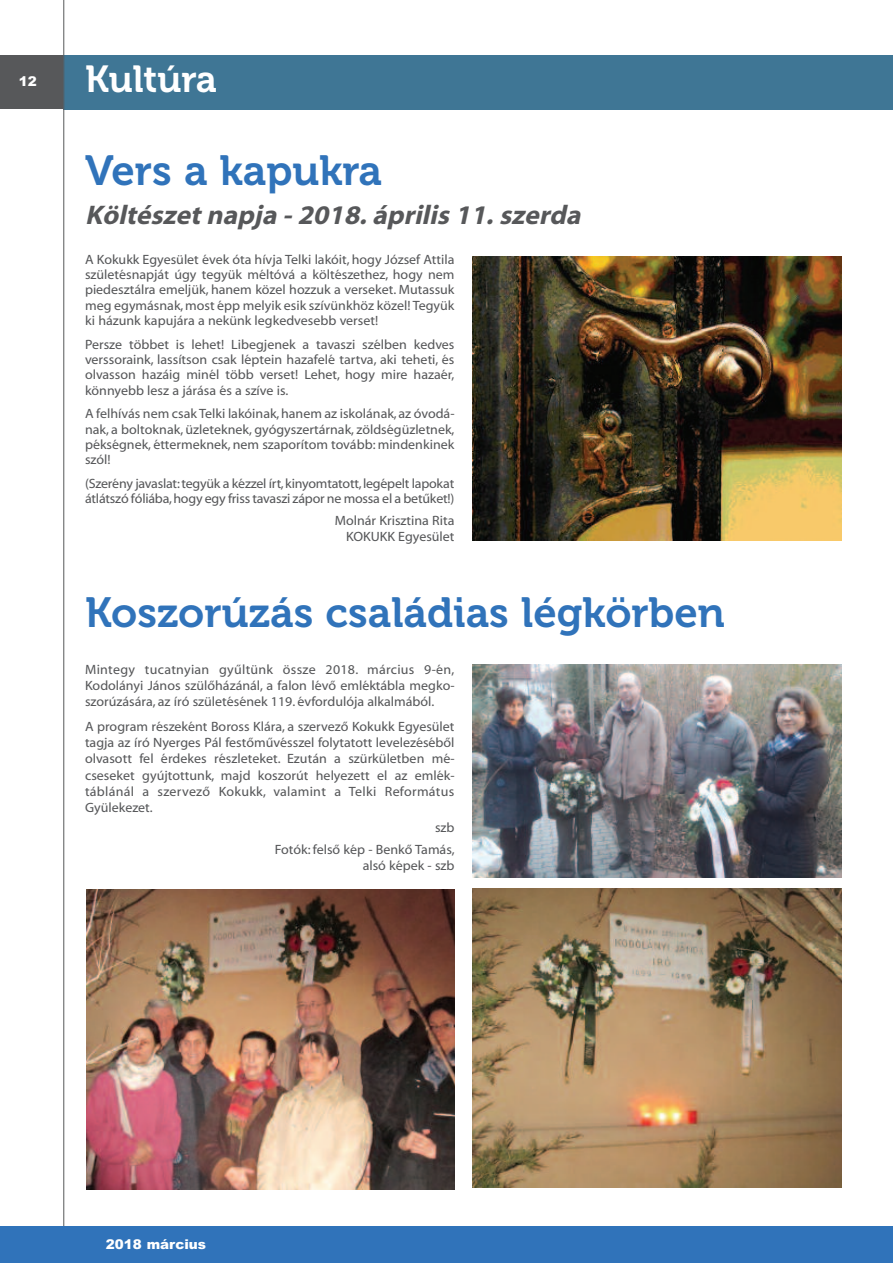
<style>
.page{position:relative;width:893px;height:1263px;background:#fff}
.page>*{position:absolute;margin:0;border:0;box-sizing:border-box;transform-origin:0 0}
.t1{font:42px "Museo 700";color:#3073ba}
.t2{font:37.5px "Museo 700";color:#fff}
.t3{font:italic 27px "Myriad Bd Web CE";color:#57585a}
.t4{font:13.5px/15.3px "Myriad Web CE";color:#57585a;text-align:justify}
.t5{font:900 13.5px "Arial";color:#fff}
</style>
<div class="page">
<div style="left:0;top:55px;width:64px;height:54px;background:#57585a"></div>
<div style="left:64px;top:55px;width:829px;height:54px;background:#3f7695"></div>
<hr style="left:64px;top:0;width:1px;height:1263px;background:#57585a">
<div style="left:0;top:1226px;width:893px;height:37px;background:#3073ba"></div>
<img style="left:472px;top:256px;width:370px;height:284px">
<img style="left:472px;top:664px;width:370px;height:214px">
<img style="left:86px;top:889px;width:369px;height:300px">
<img style="left:472px;top:888px;width:370px;height:299px">
<p class="t5" style="left:19px;top:73px;width:20px">12</p>
<h2 class="t2" style="left:85px;top:65px;width:133px">Kultúra</h2>
<h1 class="t1" style="left:85px;top:155px;width:299px">Vers a kapukra</h1>
<h3 class="t3" style="left:85px;top:198px;width:503px">Költészetnapja -2018.április11.szerda</h3>
<p class="t4" style="left:85px;top:251px;width:371px">A Kokukk Egyesület évek óta hívja Telki lakóit, hogy József Attila születésnapját úgy tegyük méltóvá a költészethez, hogy nem piedesztálra emeljük, hanem közel hozzuk a verseket. Mutassuk meg egymásnak, most épp melyik esik szívünkhöz közel! Tegyük ki házunk kapujára a nekünk legkedvesebb verset!</p>
<p class="t4" style="left:85px;top:336px;width:371px">Persze többet is lehet! Libegjenek a tavaszi szélben kedves verssoraink, lassítson csak léptein hazafelé tartva, aki teheti, és olvasson hazáig minél több verset! Lehet, hogy mire hazaér, könnyebb lesz a járása és a szíve is.</p>
<p class="t4" style="left:85px;top:406px;width:371px">A felhívás nem csak Telki lakóinak, hanem az iskolának, az óvodá&shy;nak, a boltoknak, üzleteknek, gyógyszertárnak, zöldségüzletnek, pékségnek, éttermeknek, nem szaporítom tovább: mindenkinek szól!</p>
<p class="t4" style="left:85px;top:476px;width:371px">(Szerény javaslat:tegyük a kézzel írt,kinyomtatott,legépelt lapokat átlátszó fóliába,hogy egy friss tavaszi zápor ne mossa el a betűket!)</p>
<p class="t4" style="left:335px;top:512px;width:121px;line-height:16.2px;text-align:right">Molnár Krisztina Rita<br>KOKUKK Egyesület</p>
<h1 class="t1" style="left:85px;top:597px;width:641px">Koszorúzás családias légkörben</h1>
<p class="t4" style="left:85px;top:661px;width:371px;line-height:16.2px">Mintegy tucatnyian gyűltünk össze 2018. március 9-én, Kodolányi János szülőházánál, a falon lévő emléktábla megko&shy;szorúzására, az író születésének 119. évfordulója alkalmából.</p>
<p class="t4" style="left:85px;top:718px;width:371px;line-height:16.2px">A program részeként Boross Klára, a szervező Kokukk Egyesület tagja az író Nyerges Pál festőművésszel folytatott levelezéséből olvasott fel érdekes részleteket. Ezután a szürkületben mé&shy;cseseket gyújtottunk, majd koszorút helyezett el az emlék&shy;táblánál a szervező Kokukk, valamint a Telki Református Gyülekezet.</p>
<p class="t4" style="left:275px;top:817px;width:181px;line-height:21.1px;text-align:right">szb<br>Fotók: felső kép - Benkő Tamás,</p>
<p class="t4" style="left:363px;top:857px;width:93px">alsó képek - szb</p>
<p class="t5" style="left:106px;top:1236px;width:102px">2018 március</p>
</div>
